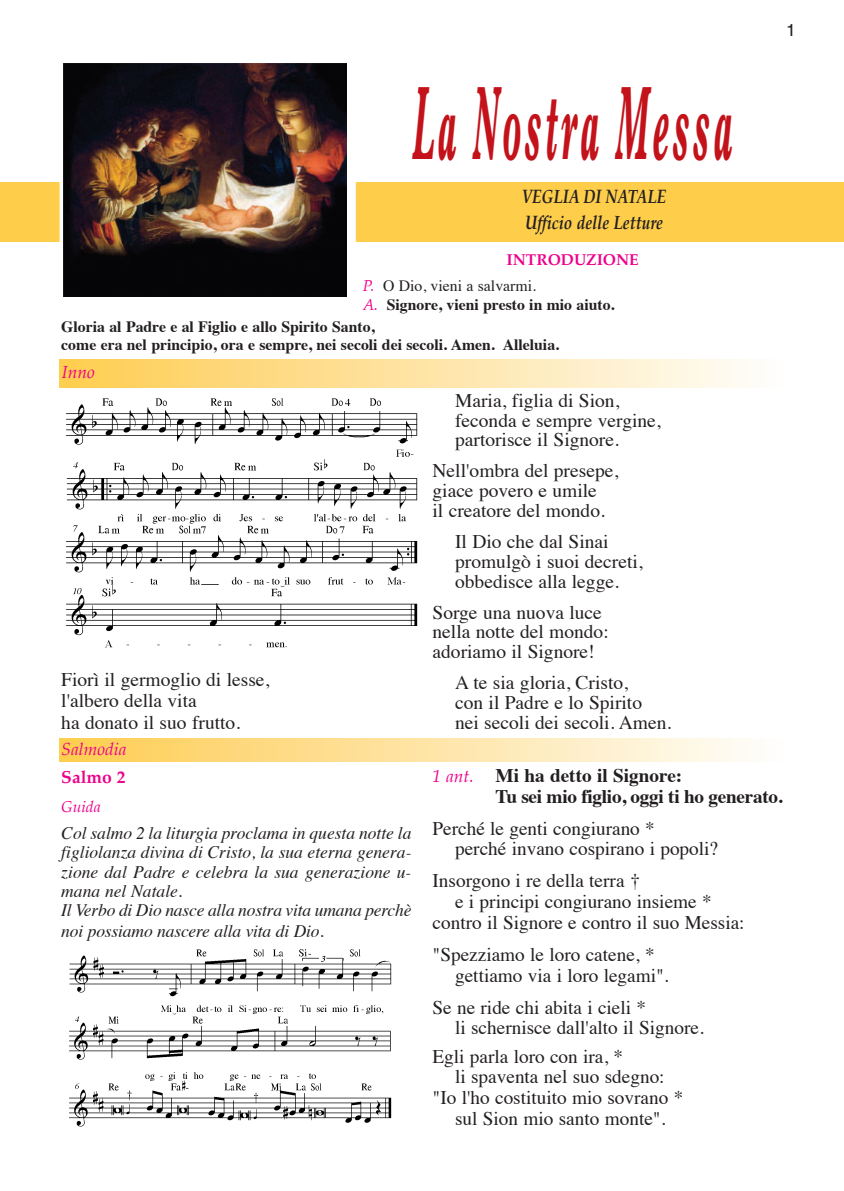
<style>
.page{position:relative;width:844px;height:1191px;background:#fff}
.page>*{position:absolute;margin:0;border:0;box-sizing:border-box;transform-origin:0 0}
.t1{font:italic 700 108.5px "Baskerville";letter-spacing:.105em;color:#c4121a;scale:.31 1}
.t2{font:19.25px/19.8px "Times";color:#231f20}
.t3{font:700 19.25px/20.8px "Times";letter-spacing:-.015em;color:#231f20}
.t4{font:italic 700 19.25px/25.4px "Palatino";color:#231f20;scale:.8 1}
.t5{font:italic 17.5px/19.6px "Times";color:#231f20}
.t6{font:italic 17.5px "Palatino";color:#ed028c}
.t7{font:700 17.5px "Palatino";color:#ed028c}
.t8{font:17.5px "Helvetica";color:#231f20}
.t9{font:700 15.75px/19.1px "Times";color:#231f20}
.t10{font:700 15.75px "Palatino";color:#ed028c}
.t11{font:italic 15.75px "Palatino";color:#ed028c}
.s1{font-family:"Palatino";font-weight:400;font-style:italic;color:#ed028c}
.s2{font-weight:400}
.s3{font-family:"Palatino";font-weight:400;font-style:italic;font-size:17.5px;color:#ed028c}
</style>
<div class="page">
<div style="left:0;top:182px;width:843px;height:60px;background:#fece4b"></div>
<div style="left:60px;top:360px;width:724px;height:27px;background:linear-gradient(to right,#fecc50,#fefdfc)"></div>
<div style="left:60px;top:738px;width:724px;height:24px;background:linear-gradient(to right,#fecc50,#fefdfc)"></div>
<img style="left:69px;top:949px;width:323px;height:178px">
<img style="left:65px;top:65px;width:281px;height:231px">
<div style="left:60px;top:60px;width:296px;height:241px;border:4px solid #fff"></div>
<img style="left:66px;top:398px;width:352px;height:250px">
<h1 class="t1" style="left:412px;top:64px;width:1033px">La Nostra Messa</h1>
<p class="t4" style="left:521px;top:185px;width:182px">veglia di natale ufficio delle letture</p>
<p class="t10" style="left:506px;top:252px;width:134px">INTRODUZIONE</p>
<p class="t9" style="left:363px;top:278px;width:253px"><span class="s1">P.</span> <span class="s2">O Dio, vieni a salvarmi.<br></span><span class="s1">A.</span> Signore, vieni presto in mio aiuto.</p>
<p class="t9" style="left:61px;top:319px;width:499px;line-height:17.5px">Gloria al Padre e al Figlio e allo Spirito Santo,<br>come era nel principio, ora e sempre, nei secoli dei secoli. Amen. Alleluia.</p>
<p class="t6" style="left:62px;top:364px;width:35px">Inno</p>
<p class="t2" style="left:61px;top:670px;width:210px;line-height:21.5px">Fiorì il germoglio di lesse, l'albero della vita<br>ha donato il suo frutto.</p>
<p class="t2" style="left:455px;top:392px;width:207px">Maria, figlia di Sion, feconda e sempre vergine, partorisce il Signore.</p>
<p class="t2" style="left:432px;top:463px;width:187px">Nell'ombra del presepe, giace povero e umile<br>il creatore del mondo.</p>
<p class="t2" style="left:455px;top:533px;width:189px">Il Dio che dal Sinai promulgò i suoi decreti, obbedisce alla legge.</p>
<p class="t2" style="left:432px;top:604px;width:178px">Sorge una nuova luce nella notte del mondo: adoriamo il Signore!</p>
<p class="t2" style="left:455px;top:674px;width:218px">A te sia gloria, Cristo,<br>con il Padre e lo Spirito<br>nei secoli dei secoli. Amen.</p>
<p class="t8" style="left:786px;top:22px;width:11px">1</p>
<p class="t6" style="left:61px;top:740px;width:67px">Salmodia</p>
<p class="t7" style="left:61px;top:769px;width:66px">Salmo 2</p>
<p class="t11" style="left:61px;top:799px;width:41px">Guida</p>
<p class="t5" style="left:61px;top:825px;width:351px">Col salmo 2 la liturgia proclama in questa notte la figliolanza divina di Cristo, la sua eterna genera&shy;zione dal Padre e celebra la sua generazione u&shy;mana nel Natale.<br>Il Verbo di Dio nasce alla nostra vita umana perchè noi possiamo nascere alla vita di Dio.</p>
<p class="t3" style="left:495px;top:766px;width:288px;text-indent:-63px"><span class="s3">1 ant.</span> Mi ha detto il Signore:<br>Tu sei mio figlio, oggi ti ho generato.</p>
<p class="t2" style="left:455px;top:819px;width:264px;line-height:20.7px;text-indent:-23px">Perché le genti congiurano *<br>perché invano cospirano i popoli?</p>
<p class="t2" style="left:432px;top:872px;width:209px">Insorgono i re della terra †</p>
<p class="t2" style="left:455px;top:893px;width:258px">e i principi congiurano insieme *</p>
<p class="t2" style="left:432px;top:914px;width:313px">contro il Signore e contro il suo Messia:</p>
<p class="t2" style="left:455px;top:945px;width:215px;line-height:20.7px;text-indent:-23px">"Spezziamo le loro catene, * gettiamo via i loro legami".</p>
<p class="t2" style="left:455px;top:998px;width:250px;line-height:20.7px;text-indent:-23px">Se ne ride chi abita i cieli *<br>li schernisce dall'alto il Signore.</p>
<p class="t2" style="left:432px;top:1048px;width:192px">Egli parla loro con ira, *</p>
<p class="t2" style="left:455px;top:1068px;width:211px">li spaventa nel suo sdegno:</p>
<p class="t2" style="left:432px;top:1089px;width:252px">"Io l'ho costituito mio sovrano *</p>
<p class="t2" style="left:455px;top:1110px;width:212px">sul Sion mio santo monte".</p>
</div>
